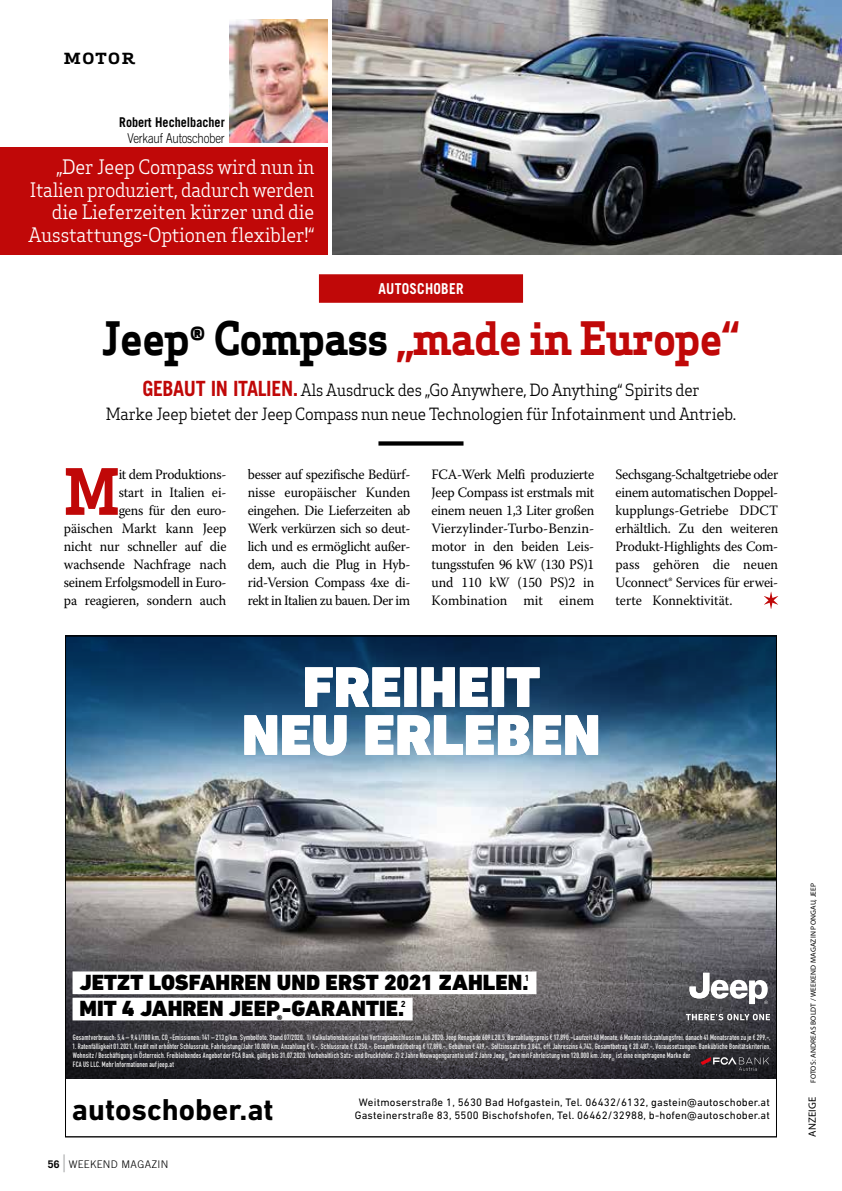
<style>
.page{position:relative;width:842px;height:1191px;background:#fff}
.page>*{position:absolute;margin:0;border:0;box-sizing:border-box;transform-origin:0 0}
.t1{font:700 62.25px "Apex Serif";color:#c00808;scale:.95 1}
.t2{font:900 58.35px/47.8px "DIN Next LT Pro";letter-spacing:-.005em;color:#fff;text-align:center}
.t3{font:700 45px "Apex Serif";letter-spacing:-.02em;color:#c00808;scale:.95 1}
.t4{font:700 30.75px "DIN Next LT Pro";color:#000}
.t5{font:700 24px "Trade Gothic LT Std";color:#b1b2b3;scale:.4 1}
.t6{font:900 22.35px "DIN Next LT Pro";letter-spacing:.005em;color:#000}
.t7{font:19.5px/22.5px "Apex Serif";letter-spacing:-.01em;color:#fff;text-align:right;scale:.95 1}
.t8{font:16.5px/24px "Apex Serif";letter-spacing:-.02em;color:#000;text-align:center;scale:.95 1}
.t9{font:700 15px "Trade Gothic LT Std";letter-spacing:.02em;color:#fff;scale:.9 1}
.t10{font:700 15px "Apex Serif";letter-spacing:.085em;color:#000;scale:1.2 1}
.t11{font:14.25px/18px "Warnock Pro";letter-spacing:-.01em;color:#000;text-align:justify;scale:.95 1}
.t12{font:700 13.5px "Trade Gothic LT Std";color:#000;scale:.9 1}
.t13{font:300 13.5px "Trade Gothic LT Std";letter-spacing:-.02em;color:#000;scale:.85 1}
.t14{font:10.95px/13.4px "DIN Next LT Pro";letter-spacing:.02em;color:#000;text-align:center}
.t15{font:300 10.5px "Trade Gothic LT Std";letter-spacing:.03em;color:#000}
.t16{font:10.5px "Myriad Pro";letter-spacing:.02em;color:#000}
.t17{font:700 10.5px "Trade Gothic LT Std";color:#000}
.t18{font:700 9px "DIN Next LT Pro";color:#000}
.t19{font:700 7.65px/9px "DIN Condensed";letter-spacing:.025em;color:#e9e9e9;scale:.92 1}
.t20{font:7.5px "Myriad Pro";letter-spacing:.02em;color:#000}
.s1{color:#000}
.s2{font-family:"Trade Gothic LT Std";font-weight:700;font-size:21px;color:#c00808}
</style>
<div class="page">
<svg style="left:764px;top:591px;width:14px;height:18px"></svg>
<img style="left:333px;top:0;width:508px;height:254px">
<div style="left:0;top:147px;width:327px;height:107px;background:#c00808"></div>
<div style="left:319px;top:274px;width:204px;height:29px;background:#c00808"></div>
<svg style="left:378px;top:441px;width:85px;height:4px"></svg>
<img style="left:67px;top:637px;width:708px;height:442px">
<img style="left:229px;top:20px;width:98px;height:123px">
<h3 class="t10" style="left:64px;top:49px;width:61px">MOTOR</h3>
<h3 class="t12" style="left:119px;top:114px;width:119px">Robert Hechelbacher</h3>
<h3 class="t13" style="left:128px;top:130px;width:116px">Verkauf Autoschober</h3>
<h3 class="t7" style="left:28px;top:156px;width:303px">„Der Jeep Compass wird nun in Italien produziert, dadurch werden die Lieferzeiten kürzer und die Ausstattungs-Optionen flexibler!“</h3>
<h3 class="t9" style="left:378px;top:279px;width:96px">AUTOSCHOBER</h3>
<h3 class="t3" style="left:102px;top:309px;width:673px"><span class="s1">Jeep</span><sup>®</sup> <span class="s1">Compass</span> „made in Europe“</h3>
<h3 class="t8" style="left:106px;top:378px;width:665px"><span class="s2">GEBAUT IN ITALIEN.</span> Als Ausdruck des „Go Anywhere, Do Anything“ Spirits der<br>Marke Jeep bietet der Jeep Compass nun neue Technologien für Infotainment und Antrieb.</h3>
<h1 class="t1" style="left:64px;top:451px;width:61px">M</h1>
<h3 class="t11" style="left:64px;top:465px;width:173px;text-align:right">it dem Produktions-<br>start in Italien ei-<br>gens für den euro-<br>päischen Markt kann Jeep nicht nur schneller auf die wachsende Nachfrage nach seinem Erfolgsmodell in Euro&shy;pa reagieren, sondern auch</h3>
<h3 class="t11" style="left:248px;top:465px;width:173px">besser auf spezifische Bedürf&shy;nisse europäischer Kunden eingehen. Die Lieferzeiten ab Werk verkürzen sich so deut&shy;lich und es ermöglicht außer&shy;dem, auch die Plug in Hyb&shy;rid-Version Compass 4xe di&shy;rekt in Italien zu bauen. Der im</h3>
<h3 class="t11" style="left:432px;top:465px;width:173px">FCA-Werk Melfi produzierte Jeep Compass ist erstmals mit einem neuen 1,3 Liter großen Vierzylinder-Turbo-Benzin&shy;motor in den beiden Leis&shy;tungsstufen 96 kW (130 PS)1 und 110 kW (150 PS)2 in Kombination mit einem</h3>
<h3 class="t11" style="left:615px;top:465px;width:173px">Sechsgang-Schaltgetriebe oder einem automatischen Doppel&shy;kupplungs-Getriebe DDCT erhältlich. Zu den weiteren Produkt-Highlights des Com&shy;pass gehören die neuen Uconnect® Services für erwei&shy;terte Konnektivität.</h3>
<h2 class="t2" style="left:242px;top:663px;width:360px">FREIHEIT<br>NEU ERLEBEN</h2>
<h3 class="t6" style="left:79px;top:969px;width:450px">JETZT LOSFAHREN UND ERST 2021 ZAHLEN.</h3>
<p class="t18" style="left:525px;top:973px;width:6px">1</p>
<h3 class="t6" style="left:79px;top:995px;width:326px">MIT 4 JAHREN JEEP<sub>®</sub>-GARANTIE.</h3>
<p class="t18" style="left:401px;top:999px;width:6px">2</p>
<p class="t19" style="left:73px;top:1033px;width:760px">Gesamtverbrauch: 5,4 – 9,4 l/100 km, CO<sub>2</sub>-Emissionen: 141 – 213 g/km. Symbolfoto. Stand 07/2020. 1) Kalkulationsbeispiel bei Vertragsabschluss im Juli 2020: Jeep Renegade 609.L20.5, Barzahlungspreis € 17.890,-Laufzeit 48 Monate, 6 Monate rückzahlungsfrei, danach 41 Monatsraten zu je € 299,-,</p>
<p class="t19" style="left:72px;top:1042px;width:760px">1. Ratenfälligkeit 01.2021, Kredit mit erhöhter Schlussrate, Fahrleistung/Jahr 10.000 km, Anzahlung € 0,-, Schlussrate € 8.250,-, Gesamtkreditbetrag € 17.890,-, Gebühren € 419,-, Sollzinssatz fix 3,84%, eff. Jahreszins 4,74%, Gesamtbetrag € 20.487,-, Voraussetzungen: Bankübliche Bonitätskriterien,<br>Wohnsitz / Beschäftigung in Österreich. Freibleibendes Angebot der FCA Bank, gültig bis 31.07.2020. Vorbehaltlich Satz- und Druckfehler. 2) 2 Jahre Neuwagengarantie und 2 Jahre Jeep<sub>®</sub> Care mit Fahrleistung von 120.000 km. Jeep<sub>®</sub> ist eine eingetragene Marke der<br>FCA US LLC. Mehr Informationen auf jeep.at</p>
<h3 class="t4" style="left:72px;top:1091px;width:203px">autoschober.at</h3>
<h3 class="t14" style="left:355px;top:1095px;width:417px">Weitmoserstraße 1, 5630 Bad Hofgastein, Tel. 06432/6132, gastein@autoschober.at<br>Gasteinerstraße 83, 5500 Bischofshofen, Tel. 06462/32988, b-hofen@autoschober.at</h3>
<h3 class="t17" style="left:48px;top:1157px;width:13px">56</h3>
<h3 class="t5" style="left:63px;top:1148px;width:7px">|</h3>
<h3 class="t15" style="left:69px;top:1157px;width:101px">WEEKEND MAGAZIN</h3>
<p class="t20" style="left:809px;top:1083px;width:202px;rotate:-90deg">FOTOS: ANDREAS BOLDT / WEEKEND MAGAZIN PONGAU, JEEP</p>
<h3 class="t16" style="left:806px;top:1137px;width:42px;rotate:-90deg">ANZEIGE</h3>
</div>
